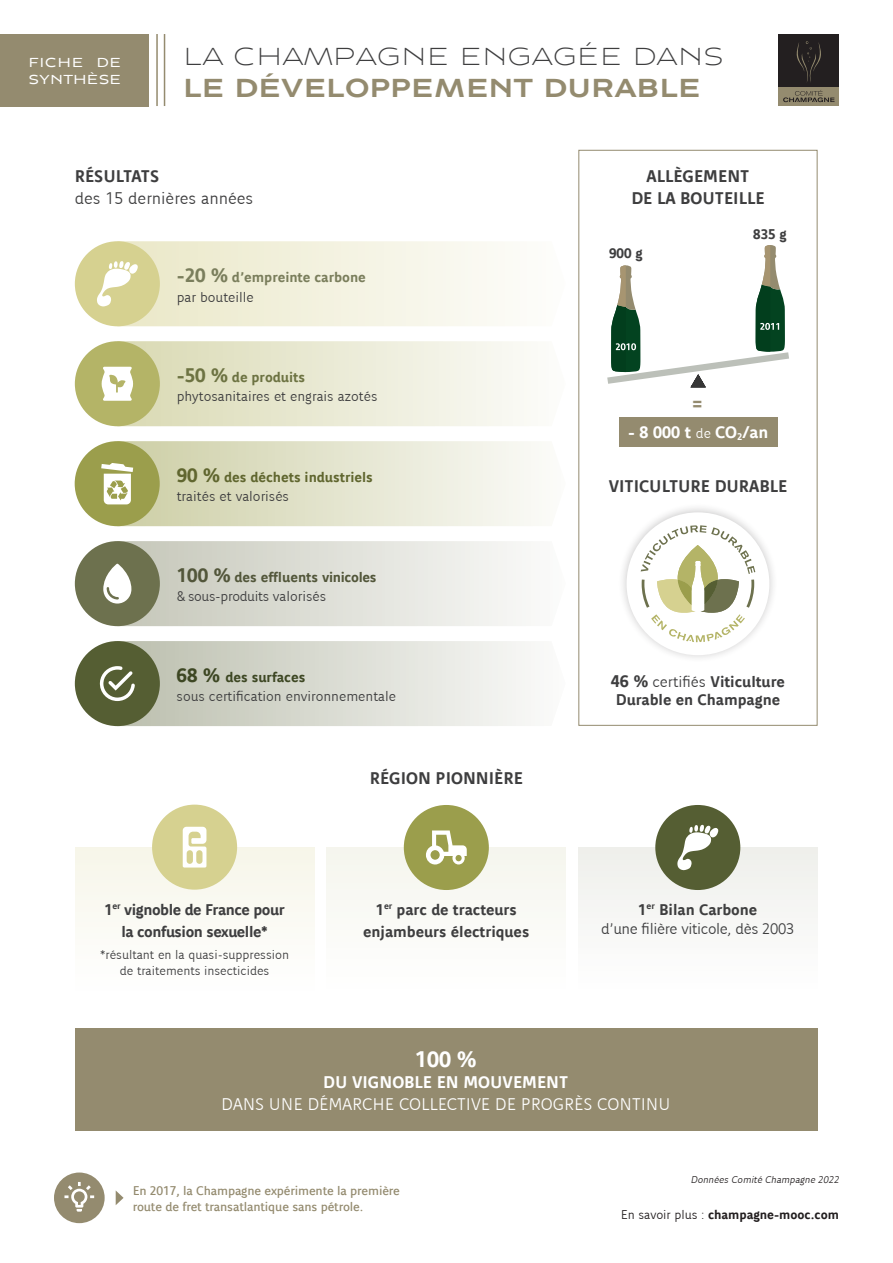
<style>
.page{position:relative;width:893px;height:1263px;background:#fff}
.page>*{position:absolute;margin:0;border:0;box-sizing:border-box;transform-origin:0 0}
.t1{font:700 27px "CIVC Title";color:#948b6f}
.t2{font:300 25.5px "CIVC Title";color:#3e3e3f}
.t3{font:700 24px "CIVC Sans";color:#fff}
.t4{font:700 21px "CIVC Sans";color:#948b6f}
.t5{font:700 18px/21.6px "CIVC Sans";color:#3e3e3f;text-align:center}
.t6{font:300 18px "CIVC Sans";color:#fff}
.t7{font:700 18px "CIVC Sans";color:#fff}
.t8{font:300 18px "CIVC Sans";color:#3e3e3f}
.t9{font:700 16.5px/22.2px "CIVC Sans";color:#3e3e3f;text-align:center}
.t10{font:700 16.5px/22.2px "CIVC Sans";letter-spacing:-.025em;color:#3e3e3f;text-align:center}
.t11{font:300 16.5px/19.8px "CIVC Sans";letter-spacing:-.02em;color:#3e3e3f;text-align:center}
.t12{font:300 15px "CIVC Sans";color:#3e3e3f}
.t13{font:700 15px "CIVC Sans";letter-spacing:-.01em;color:#52563a}
.t14{font:700 15px "CIVC Sans";color:#60662f}
.t15{font:300 15px "CIVC Sans";letter-spacing:-.02em;color:#3e3e3f}
.t16{font:700 15px "CIVC Sans";color:#7a7e5c}
.t17{font:700 15px "CIVC Sans";color:#6d7342}
.t18{font:700 15px "CIVC Sans";color:#3d4723}
.t19{font:700 15px "CIVC Sans";color:#3e3e3f}
.t20{font:13.5px/16.2px "CIVC Sans";letter-spacing:-.01em;color:#948b6f}
.t21{font:300 13.5px/16.2px "CIVC Sans";color:#3e3e3f;text-align:center}
.t22{font:700 13.5px "CIVC Sans";color:#231f20}
.t23{font:13.5px/16.2px "CIVC Title";letter-spacing:.005em;color:#fff}
.t24{font:italic 300 10.5px "CIVC Sans";color:#231f20}
.s1{font-size:21px}
.s2{font-weight:300;font-size:15px}
.s3{font-size:18px}
.s4{font-weight:300}
.s5{font-weight:700}
</style>
<div class="page">
<hr style="left:164px;top:34px;width:1px;height:72px;background:#948b6f">
<hr style="left:156px;top:34px;width:2px;height:72px;background:#948b6f">
<div style="left:0;top:34px;width:149px;height:72px;background:#948b6f"></div>
<div style="left:779px;top:34px;width:60px;height:53px;background:#231f20"></div>
<div style="left:779px;top:87px;width:60px;height:19px;background:#948b6f"></div>
<svg style="left:796px;top:41px;width:25px;height:41px"></svg>
<svg style="left:783px;top:90px;width:51px;height:12px"></svg>
<div style="left:54px;top:1172px;width:51px;height:51px;background:#948b6f;border-radius:50%"></div>
<svg style="left:64px;top:1182px;width:30px;height:29px"></svg>
<svg style="left:116px;top:1191px;width:8px;height:14px"></svg>
<div style="left:75px;top:241px;width:85px;height:85px;background:#d6d190;border-radius:50%"></div>
<svg style="left:97px;top:241px;width:408px;height:85px"></svg>
<div style="left:75px;top:341px;width:85px;height:85px;background:#b4b467;border-radius:50%"></div>
<svg style="left:102px;top:341px;width:425px;height:85px"></svg>
<div style="left:75px;top:441px;width:85px;height:85px;background:#9b9e4c;border-radius:50%"></div>
<svg style="left:101px;top:441px;width:434px;height:85px"></svg>
<div style="left:75px;top:541px;width:85px;height:85px;background:#6d714e;border-radius:50%"></div>
<svg style="left:103px;top:541px;width:419px;height:85px"></svg>
<div style="left:75px;top:641px;width:85px;height:85px;background:#555e33;border-radius:50%"></div>
<svg style="left:99px;top:641px;width:432px;height:85px"></svg>
<div style="left:75px;top:1028px;width:742px;height:102px;background:#948b6f"></div>
<svg style="left:607px;top:245px;width:182px;height:142px"></svg>
<div style="left:619px;top:417px;width:159px;height:29px;background:#948b6f"></div>
<div style="left:578px;top:847px;width:239px;height:146px;background:#f7f8f6"></div>
<div style="left:327px;top:847px;width:239px;height:146px;background:#fafaf7"></div>
<div style="left:75px;top:847px;width:239px;height:146px;background:#fbfaf4"></div>
<div style="left:404px;top:805px;width:85px;height:85px;background:#9b9e4c;border-radius:50%"></div>
<div style="left:655px;top:805px;width:85px;height:85px;background:#555e33;border-radius:50%"></div>
<svg style="left:426px;top:830px;width:41px;height:34px"></svg>
<div style="left:152px;top:805px;width:85px;height:85px;background:#d6d190;border-radius:50%"></div>
<svg style="left:183px;top:827px;width:23px;height:40px"></svg>
<svg style="left:677px;top:825px;width:41px;height:45px"></svg>
<div style="left:618px;top:502px;width:160px;height:161px;background:#231f20;opacity:.25"></div>
<div style="left:627px;top:512px;width:142px;height:143px;background:#fff;border-radius:50%"></div>
<svg style="left:641px;top:525px;width:114px;height:117px"></svg>
<div style="left:578px;top:150px;width:239px;height:576px;border:1px solid #948b6f"></div>
<p class="t23" style="left:29px;top:55px;width:94px">FICHE DE<br>SYNTHÈSE</p>
<h2 class="t2" style="left:183px;top:41px;width:542px">LA CHAMPAGNE ENGAGÉE DANS</h2>
<h1 class="t1" style="left:183px;top:72px;width:519px">LE DÉVELOPPEMENT DURABLE</h1>
<p class="t5" style="left:75px;top:166px;width:86px">RÉSULTATS</p>
<p class="t8" style="left:75px;top:188px;width:180px">des 15 dernières années</p>
<p class="t16" style="left:177px;top:269px;width:191px"><span class="s1">-20 %</span> d’empreinte carbone</p>
<p class="t12" style="left:177px;top:289px;width:79px">par bouteille</p>
<p class="t17" style="left:177px;top:369px;width:130px"><span class="s1">-50 %</span> de produits</p>
<p class="t12" style="left:177px;top:389px;width:202px">phytosanitaires et engrais azotés</p>
<p class="t14" style="left:177px;top:469px;width:198px"><span class="s1">90 %</span> des déchets industriels</p>
<p class="t12" style="left:177px;top:489px;width:114px">traités et valorisés</p>
<p class="t13" style="left:177px;top:569px;width:201px"><span class="s1">100 %</span> des effluents vinicoles</p>
<p class="t15" style="left:177px;top:589px;width:151px">&amp; sous-produits valorisés</p>
<p class="t18" style="left:177px;top:669px;width:130px"><span class="s1">68 %</span> des surfaces</p>
<p class="t12" style="left:177px;top:688px;width:221px">sous certification environnementale</p>
<p class="t5" style="left:370px;top:767px;width:155px">RÉGION PIONNIÈRE</p>
<p class="t5" style="left:631px;top:166px;width:135px">ALLÈGEMENT<br>DE LA BOUTEILLE</p>
<p class="t19" style="left:609px;top:245px;width:35px">900 g</p>
<p class="t19" style="left:753px;top:226px;width:35px">835 g</p>
<h3 class="t4" style="left:692px;top:391px;width:12px">=</h3>
<p class="t7" style="left:628px;top:423px;width:142px">- 8 000 t <span class="s2">de</span> CO<sub>2</sub>/an</p>
<p class="t5" style="left:609px;top:475px;width:180px">VITICULTURE DURABLE</p>
<p class="t9" style="left:611px;top:673px;width:175px;line-height:18px;text-align:left"><span class="s3">46 %</span> <span class="s4">certifiés</span> Viticulture<br>Durable en Champagne</p>
<p class="t10" style="left:105px;top:898px;width:182px">1<sup>er</sup> vignoble de France pour la confusion sexuelle*</p>
<p class="t9" style="left:363px;top:898px;width:168px">1<sup>er</sup> parc de tracteurs enjambeurs électriques</p>
<p class="t11" style="left:601px;top:899px;width:194px"><span class="s5">1</span><sup>er</sup> <span class="s5">Bilan Carbone<br></span>d’une filière viticole, dès 2003</p>
<p class="t21" style="left:100px;top:947px;width:190px">*résultant en la quasi-suppression de traitements insecticides</p>
<h3 class="t3" style="left:415px;top:1046px;width:63px">100 %</h3>
<p class="t7" style="left:323px;top:1073px;width:247px">DU VIGNOBLE EN MOUVEMENT</p>
<p class="t6" style="left:221px;top:1095px;width:451px">DANS UNE DÉMARCHE COLLECTIVE DE PROGRÈS CONTINU</p>
<p class="t20" style="left:133px;top:1182px;width:269px">En 2017, la Champagne expérimente la première route de fret transatlantique sans pétrole.</p>
<p class="t24" style="left:691px;top:1174px;width:152px">Données Comité Champagne 2022</p>
<p class="t22" style="left:621px;top:1207px;width:220px"><span class="s4">En savoir plus :</span> champagne-mooc.com</p>
</div>
